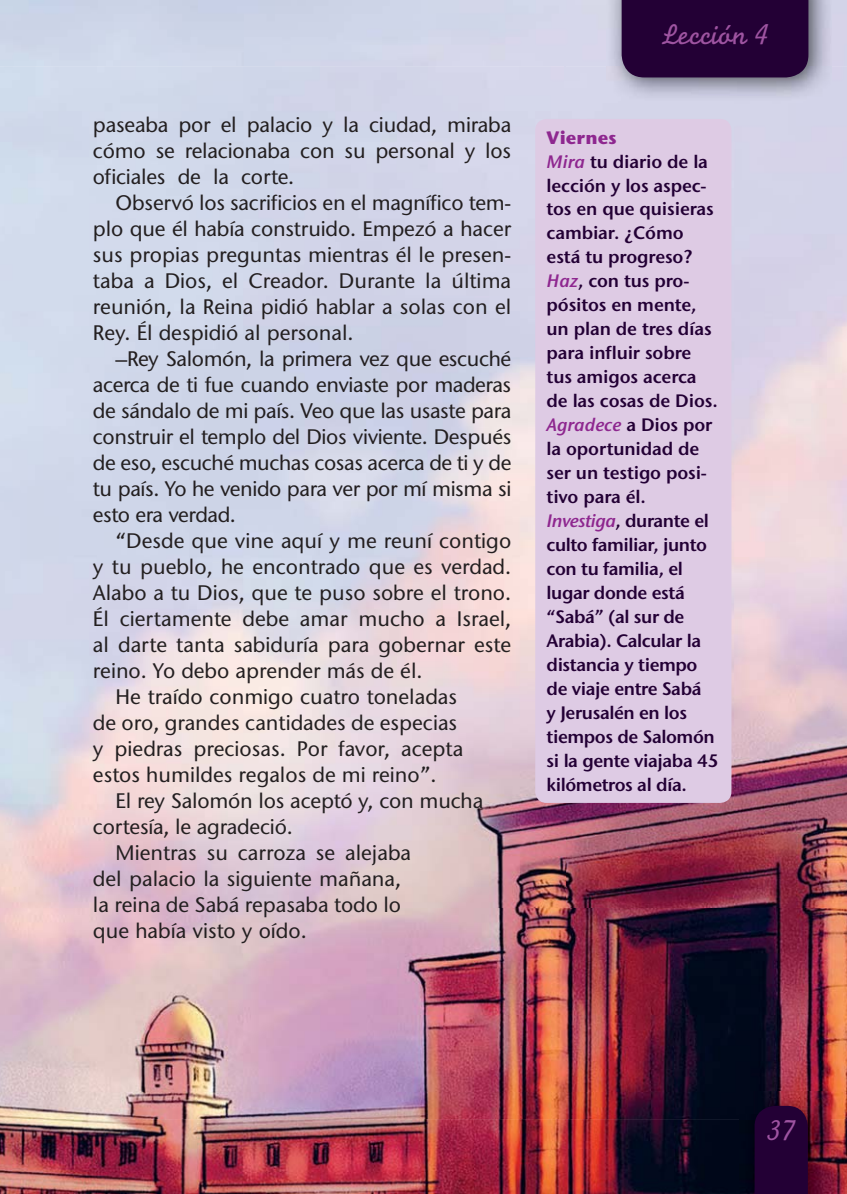
<style>
.page{position:relative;width:847px;height:1194px;background:#fff}
.page>*{position:absolute;margin:0;border:0;box-sizing:border-box;transform-origin:0 0}
.t1{font:30px "Monoline Script MT Std";color:#9e54a1}
.t2{font:500 21px/26px "Stone Sans ITC Std";color:#231f20;text-align:justify}
.t3{font:600 18px/24px "Stone Sans ITC Std";letter-spacing:-.02em;color:#230035}
.s1{font-weight:700;color:#8e278f}
.s2{font-style:italic;color:#8e278f}
</style>
<div class="page">
<img style="left:0;top:0;width:846px;height:1194px">
<div style="left:535px;top:119px;width:196px;height:684px;background:#decbe4;border-radius:11px"></div>
<img style="left:739px;top:1091px;width:91px;height:103px">
<div style="left:754px;top:1106px;width:53px;height:88px;background:#230035"></div>
<img style="left:606px;top:0;width:225px;height:100px">
<div style="left:621px;top:0;width:187px;height:77px;background:#230035"></div>
<p class="t2" style="left:93px;top:113px;width:420px">paseaba por el palacio y la ciudad, miraba cómo se relacionaba con su personal y los oficiales de la corte.</p>
<p class="t2" style="left:93px;top:191px;width:420px;text-indent:23px">Observó los sacrificios en el magnífico tem&shy;plo que él había construido. Empezó a hacer sus propias preguntas mientras él le presen&shy;taba a Dios, el Creador. Durante la última reunión, la Reina pidió hablar a solas con el Rey. Él despidió al personal.</p>
<p class="t2" style="left:93px;top:347px;width:420px;text-indent:23px">–Rey Salomón, la primera vez que escuché acerca de ti fue cuando enviaste por maderas de sándalo de mi país. Veo que las usaste para construir el templo del Dios viviente. Después de eso, escuché muchas cosas acerca de ti y de tu país. Yo he venido para ver por mí misma si esto era verdad.</p>
<p class="t2" style="left:116px;top:529px;width:397px">“Desde que vine aquí y me reuní contigo</p>
<p class="t2" style="left:93px;top:555px;width:419px">y tu pueblo, he encontrado que es verdad.</p>
<p class="t2" style="left:93px;top:581px;width:420px">Alabo a tu Dios, que te puso sobre el trono.</p>
<p class="t2" style="left:93px;top:607px;width:420px">Él ciertamente debe amar mucho a Israel,</p>
<p class="t2" style="left:93px;top:633px;width:419px">al darte tanta sabiduría para gobernar este</p>
<p class="t2" style="left:93px;top:659px;width:331px">reino. Yo debo aprender más de él.</p>
<p class="t2" style="left:116px;top:685px;width:343px">He traído conmigo cuatro toneladas</p>
<p class="t2" style="left:93px;top:711px;width:366px">de oro, grandes cantidades de especias</p>
<p class="t2" style="left:93px;top:737px;width:372px">y piedras preciosas. Por favor, acepta</p>
<p class="t2" style="left:93px;top:763px;width:345px">estos humildes regalos de mi reino”.</p>
<p class="t2" style="left:116px;top:789px;width:369px">El rey Salomón los aceptó y, con mucha</p>
<p class="t2" style="left:93px;top:815px;width:201px">cortesía, le agradeció.</p>
<p class="t2" style="left:116px;top:841px;width:297px">Mientras su carroza se alejaba</p>
<p class="t2" style="left:93px;top:867px;width:310px">del palacio la siguiente mañana,</p>
<p class="t2" style="left:93px;top:893px;width:310px">la reina de Sabá repasaba todo lo</p>
<p class="t2" style="left:93px;top:919px;width:215px">que había visto y oído.</p>
<h1 class="t1" style="left:661px;top:23px;width:109px">Lección 4</h1>
<p class="t3" style="left:546px;top:126px;width:173px"><span class="s1">Viernes<br></span><span class="s2">Mira</span> tu diario de la lección y los aspec&shy;tos en que quisieras cambiar. ¿Cómo está tu progreso?<br><span class="s2">Haz</span>, con tus pro&shy;pósitos en mente, un plan de tres días para influir sobre tus amigos acerca de las cosas de Dios.<br><span class="s2">Agradece</span> a Dios por la oportunidad de ser un testigo posi&shy;tivo para él.<br><span class="s2">Investiga</span>, durante el culto familiar, junto con tu familia, el lugar donde está “Sabá” (al sur de<br>Arabia). Calcular la distancia y tiempo de viaje entre Sabá<br>y Jerusalén en los tiempos de Salomón si la gente viajaba 45 kilómetros al día.</p>
<h1 class="t1" style="left:766px;top:1118px;width:30px">37</h1>
</div>
